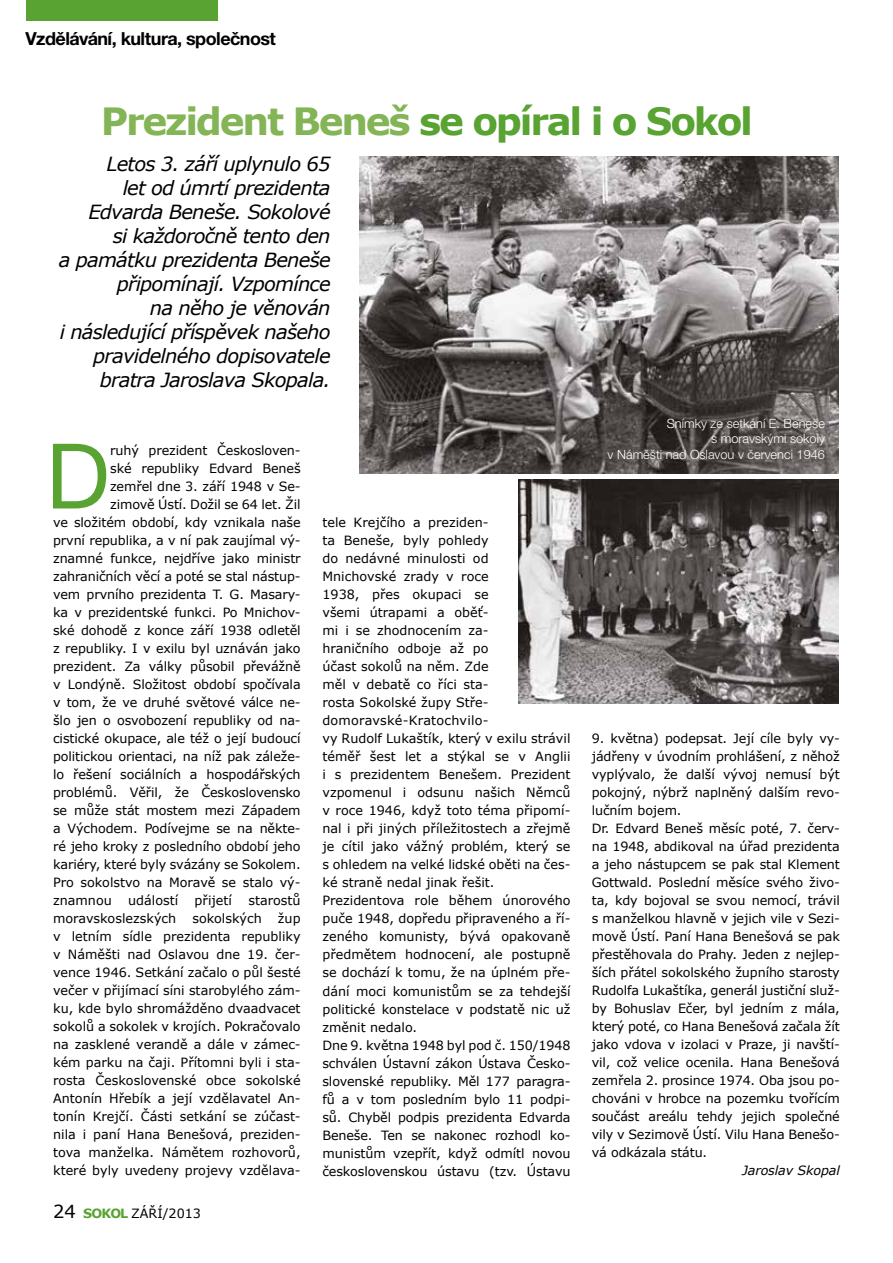
<style>
.page{position:relative;width:893px;height:1263px;background:#fff}
.page>*{position:absolute;margin:0;border:0;box-sizing:border-box;transform-origin:0 0}
.t1{font:90.6px "Helvetica Neue CE";color:#58a332}
.t2{font:700 37.5px "Verdana";letter-spacing:-.06em;color:#58a332}
.t3{font:italic 19.5px/24px "Verdana";letter-spacing:-.04em;color:#000;text-align:right}
.t4{font:700 18px "Helvetica Neue CE";letter-spacing:-.03em;color:#000}
.t5{font:12.75px/18px "Verdana";letter-spacing:-.01em;color:#000}
.t6{font:300 12.75px/15.3px "Helvetica Neue CE";color:#fff;text-align:right}
.t7{font:italic 12.75px "Verdana";letter-spacing:-.01em;color:#000}
.s1{color:#83b456}
.s2{font-size:18px}
.s3{font-weight:700;color:#58a332}
</style>
<div class="page">
<div style="left:26px;top:0;width:192px;height:21px;background:#58a332"></div>
<img style="left:359px;top:157px;width:480px;height:317px">
<img style="left:518px;top:479px;width:321px;height:225px">
<h3 class="t4" style="left:26px;top:27px;width:252px">Vzdělávání, kultura, společnost</h3>
<h2 class="t2" style="left:101px;top:95px;width:654px"><span class="s1">Prezident Beneš</span> se opíral i o Sokol</h2>
<p class="t3" style="left:59px;top:152px;width:273px">Letos 3. září uplynulo 65<br>let od úmrtí prezidenta<br>Edvarda Beneše. Sokolové<br>si každoročně tento den<br>a památku prezidenta Beneše připomínají. Vzpomínce<br>na něho je věnován<br>i následující příspěvek našeho pravidelného dopisovatele bratra Jaroslava Skopala.</p>
<p class="t5" style="left:110px;top:441px;width:192px">ruhý prezident Českosloven-</p>
<p class="t5" style="left:110px;top:459px;width:192px">ské republiky Edvard Beneš</p>
<p class="t5" style="left:110px;top:477px;width:192px">zemřel dne 3. září 1948 v Se-</p>
<p class="t5" style="left:110px;top:495px;width:192px">zimově Ústí. Dožil se 64 let. Žil</p>
<p class="t5" style="left:53px;top:513px;width:249px">ve složitém období, kdy vznikala naše</p>
<p class="t5" style="left:53px;top:531px;width:249px">první republika, a v ní pak zaujímal vý-</p>
<p class="t5" style="left:53px;top:549px;width:249px">znamné funkce, nejdříve jako ministr</p>
<p class="t5" style="left:53px;top:567px;width:249px">zahraničních věcí a poté se stal nástup-</p>
<p class="t5" style="left:53px;top:585px;width:249px">vem prvního prezidenta T. G. Masary-</p>
<p class="t5" style="left:53px;top:603px;width:249px">ka v prezidentské funkci. Po Mnichov-</p>
<p class="t5" style="left:53px;top:621px;width:249px">ské dohodě z konce září 1938 odletěl</p>
<p class="t5" style="left:53px;top:639px;width:249px">z republiky. I v exilu byl uznáván jako</p>
<p class="t5" style="left:53px;top:657px;width:249px">prezident. Za války působil převážně</p>
<p class="t5" style="left:53px;top:675px;width:249px">v Londýně. Složitost období spočívala</p>
<p class="t5" style="left:53px;top:693px;width:249px">v tom, že ve druhé světové válce ne-</p>
<p class="t5" style="left:53px;top:711px;width:249px">šlo jen o osvobození republiky od na-</p>
<p class="t5" style="left:53px;top:729px;width:249px">cistické okupace, ale též o její budoucí</p>
<p class="t5" style="left:53px;top:747px;width:249px">politickou orientaci, na níž pak záleže-</p>
<p class="t5" style="left:53px;top:765px;width:249px">lo řešení sociálních a hospodářských</p>
<p class="t5" style="left:53px;top:783px;width:249px">problémů. Věřil, že Československo</p>
<p class="t5" style="left:53px;top:801px;width:249px">se může stát mostem mezi Západem</p>
<p class="t5" style="left:53px;top:819px;width:249px">a Východem. Podívejme se na někte-</p>
<p class="t5" style="left:53px;top:837px;width:249px">ré jeho kroky z posledního období jeho</p>
<p class="t5" style="left:53px;top:855px;width:249px">kariéry, které byly svázány se Sokolem.</p>
<p class="t5" style="left:53px;top:873px;width:249px">Pro sokolstvo na Moravě se stalo vý-</p>
<p class="t5" style="left:53px;top:891px;width:60px">znamnou</p>
<p class="t5" style="left:128px;top:891px;width:52px">událostí</p>
<p class="t5" style="left:195px;top:891px;width:39px">přijetí</p>
<p class="t5" style="left:248px;top:891px;width:54px">starostů</p>
<p class="t5" style="left:53px;top:909px;width:125px">moravskoslezských</p>
<p class="t5" style="left:192px;top:909px;width:71px">sokolských</p>
<h1 class="t1" style="left:46px;top:422px;width:65px">D</h1>
<p class="t5" style="left:53px;top:909px;width:249px;text-align:justify;text-indent:225px">žup v letním sídle prezidenta republiky v Náměšti nad Oslavou dne 19. čer&shy;vence 1946. Setkání začalo o půl šesté večer v přijímací síni starobylého zám&shy;ku, kde bylo shromážděno dvaadvacet sokolů a sokolek v krojích. Pokračovalo na zasklené verandě a dále v zámec&shy;kém parku na čaji. Přítomni byli i sta&shy;rosta Československé obce sokolské Antonín Hřebík a její vzdělavatel An&shy;tonín Krejčí. Části setkání se zúčast&shy;nila i paní Hana Benešová, preziden&shy;tova manželka. Námětem rozhovorů, které byly uvedeny projevy vzdělava-</p>
<p class="t5" style="left:53px;top:1205px;width:149px"><span class="s2">24</span> <span class="s3">SOKOL</span> ZÁŘÍ/2013</p>
<p class="t6" style="left:608px;top:416px;width:219px">Snímky ze setkání E. Beneše<br>s moravskými sokoly<br>v Náměšti nad Oslavou v červenci 1946</p>
<p class="t5" style="left:322px;top:514px;width:250px">tele Krejčího a preziden-<br>ta Beneše, byly pohledy<br>do nedávné minulosti od<br>Mnichovské zrady v roce<br>1938, přes okupaci se<br>všemi útrapami a oběť-<br>mi i se zhodnocením za-<br>hraničního odboje až po<br>účast sokolů na něm. Zde<br>měl v debatě co říci sta-<br>rosta Sokolské župy Stře&shy;domoravské-Kratochvilo-<br>vy Rudolf Lukaštík, který v exilu strávil téměř šest let a stýkal se v Anglii i s prezidentem Benešem. Prezident vzpomenul i odsunu našich Němců v roce 1946, když toto téma připomí&shy;nal i při jiných příležitostech a zřejmě je cítil jako vážný problém, který se s ohledem na velké lidské oběti na čes&shy;ké straně nedal jinak řešit.<br>Prezidentova role během únorového puče 1948, dopředu připraveného a ří&shy;zeného komunisty, bývá opakovaně předmětem hodnocení, ale postupně se dochází k tomu, že na úplném pře&shy;dání moci komunistům se za tehdejší politické konstelace v podstatě nic už změnit nedalo.<br>Dne 9. května 1948 byl pod č. 150/1948 schválen Ústavní zákon Ústava Česko&shy;slovenské republiky. Měl 177 paragra&shy;fů a v tom posledním bylo 11 podpi&shy;sů. Chyběl podpis prezidenta Edvarda<br>Beneše. Ten se nakonec rozhodl ko&shy;munistům vzepřít, když odmítl novou československou ústavu (tzv. Ústavu</p>
<p class="t5" style="left:592px;top:729px;width:250px">9. května) podepsat. Její cíle byly vy&shy;jádřeny v úvodním prohlášení, z něhož vyplývalo, že další vývoj nemusí být pokojný, nýbrž naplněný dalším revo&shy;lučním bojem.<br>Dr. Edvard Beneš měsíc poté, 7. červ&shy;na 1948, abdikoval na úřad prezidenta a jeho nástupcem se pak stal Klement Gottwald. Poslední měsíce svého živo&shy;ta, kdy bojoval se svou nemocí, trávil s manželkou hlavně v jejich vile v Sezi&shy;mově Ústí. Paní Hana Benešová se pak přestěhovala do Prahy. Jeden z nejlep&shy;ších přátel sokolského župního starosty Rudolfa Lukaštíka, generál justiční služ&shy;by Bohuslav Ečer, byl jedním z mála, který poté, co Hana Benešová začala žít jako vdova v izolaci v Praze, ji navští&shy;vil, což velice ocenila. Hana Benešová zemřela 2. prosince 1974. Oba jsou po&shy;chováni v hrobce na pozemku tvořícím součást areálu tehdy jejich společné vily v Sezimově Ústí. Vilu Hana Benešo&shy;vá odkázala státu.</p>
<p class="t7" style="left:742px;top:1162px;width:99px">Jaroslav Skopal</p>
</div>
